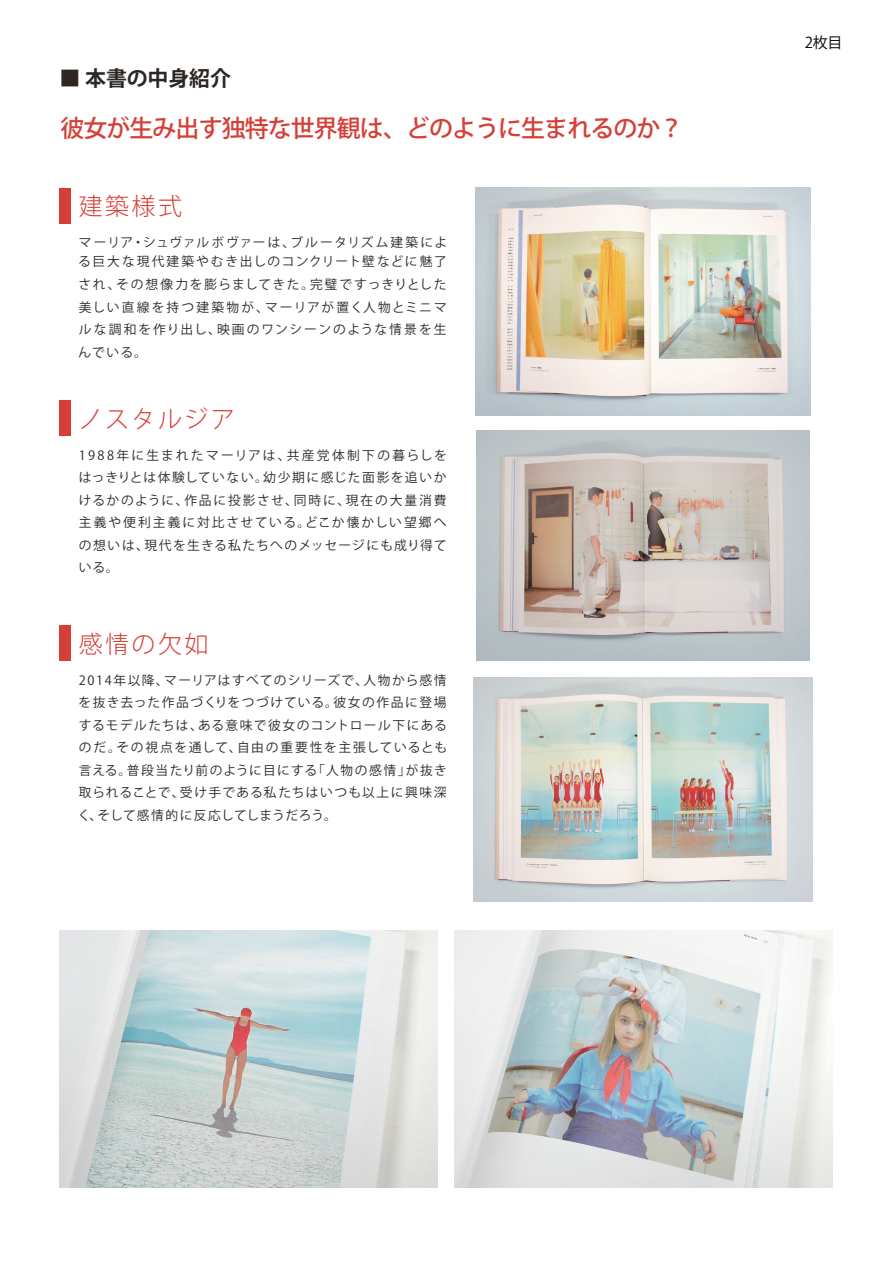
<style>
.page{position:relative;width:893px;height:1263px;background:#fff}
.page>*{position:absolute;margin:0;border:0;box-sizing:border-box;transform-origin:0 0}
.t1{font:500 24px "Koz Go Pr 6 N";letter-spacing:-.04em;color:#d53f37}
.t2{font:300 24px "Koz Go Pr 6 N";letter-spacing:.1em;color:#d53f37}
.t3{font:700 21px "Koz Go Pr 6 N";letter-spacing:-.01em;color:#2d2724}
.t4{font:15px "Koz Go Pr 6 N";color:#030303}
.t5{font:12.75px/22.5px "Koz Go Pr 6 N";letter-spacing:.11em;color:#2d2724;text-align:justify}
</style>
<div class="page">
<div style="left:60px;top:188px;width:11px;height:36px;background:#d53f37"></div>
<div style="left:60px;top:400px;width:11px;height:36px;background:#d53f37"></div>
<div style="left:60px;top:625px;width:11px;height:36px;background:#d53f37"></div>
<img style="left:475px;top:188px;width:335px;height:228px">
<img style="left:476px;top:430px;width:334px;height:231px">
<img style="left:474px;top:677px;width:338px;height:224px">
<img style="left:454px;top:931px;width:378px;height:256px">
<img style="left:60px;top:931px;width:378px;height:256px">
<h2 class="t3" style="left:60px;top:66px;width:173px">■ 本書の中身紹介</h2>
<h1 class="t1" style="left:60px;top:115px;width:625px">彼女が生み出す独特な世界観は、どのように生まれるのか？</h1>
<h1 class="t2" style="left:79px;top:193px;width:105px">建築様式</h1>
<p class="t5" style="left:78px;top:233px;width:371px;line-height:19.5px">マーリア・シュヴァルボヴァーは、ブルータリズム建築による巨大な現代建築やむき出しのコンクリート壁などに魅了</p>
<p class="t5" style="left:78px;top:273px;width:370px">され、その想像力を膨らましてきた。完璧ですっきりとした美しい直線を持つ建築物が、マーリアが置く人物とミニマルな調和を作り出し、映画のワンシーンのような情景を生んでいる。</p>
<h1 class="t2" style="left:79px;top:406px;width:157px">ノスタルジア</h1>
<p class="t5" style="left:79px;top:444px;width:370px">1988年に生まれたマーリアは、共産党体制下の暮らしをはっきりとは体験していない。幼少期に感じた面影を追いかけるかのように、作品に投影させ、同時に、現在の大量消費主義や便利主義に対比させている。どこか懐かしい望郷への想いは、現代を生きる私たちへのメッセージにも成り得ている。</p>
<h1 class="t2" style="left:79px;top:631px;width:131px">感情の欠如</h1>
<p class="t5" style="left:78px;top:669px;width:371px">2014年以降、マーリアはすべてのシリーズで、人物から感情を抜き去った作品づくりをつづけている。彼女の作品に登場するモデルたちは、ある意味で彼女のコントロール下にあるのだ。その視点を通して、自由の重要性を主張しているとも言える。普段当たり前のように目にする「人物の感情」が抜き取られることで、受け手である私たちはいつも以上に興味深く、そして感情的に反応してしまうだろう。</p>
<p class="t4" style="left:805px;top:34px;width:39px">2枚目</p>
</div>
